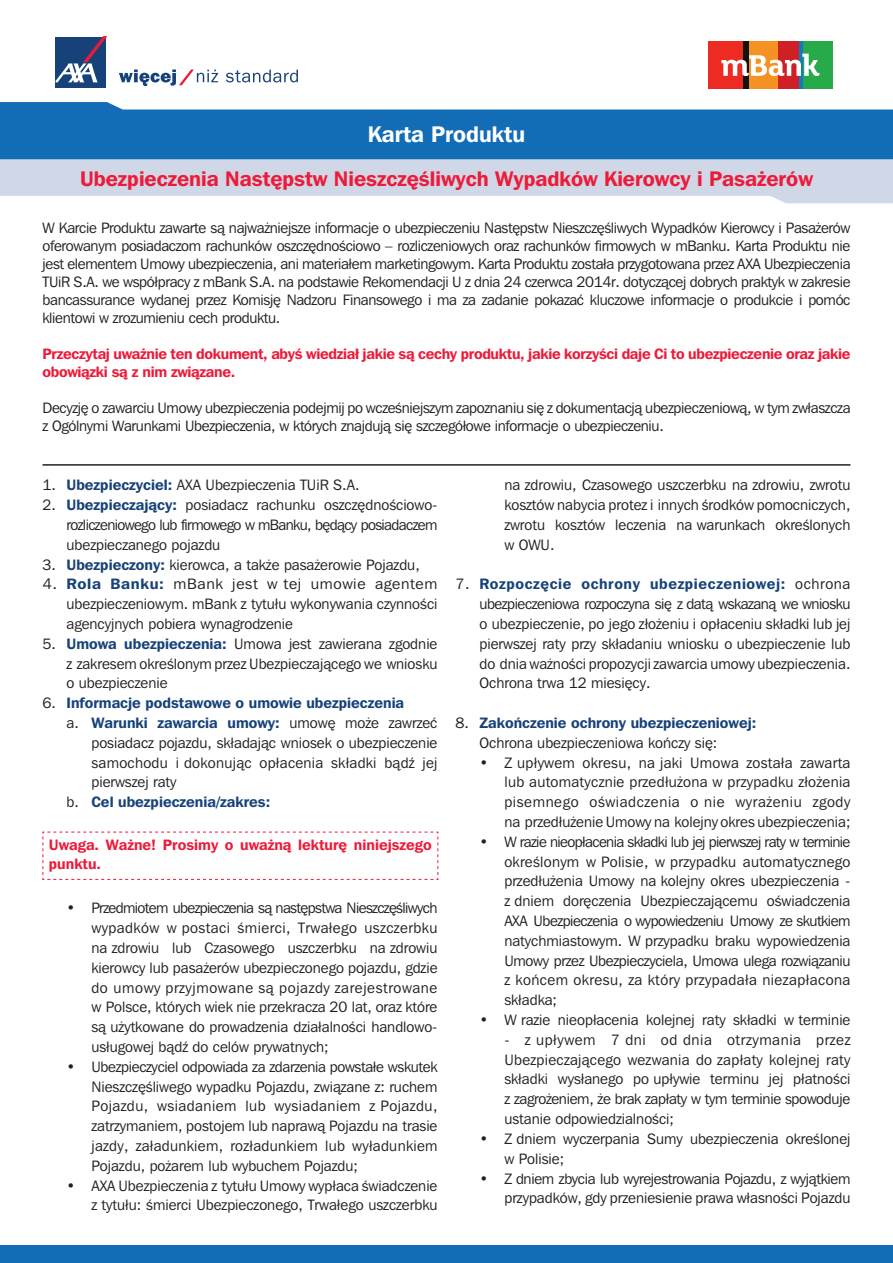
<style>
.page{position:relative;width:893px;height:1263px;background:#fff}
.page>*{position:absolute;margin:0;border:0;box-sizing:border-box;transform-origin:0 0}
.t1{font:600 22.5px "Franklin Gothic PL";color:#fff}
.t2{font:600 21px "Franklin Gothic PL";color:#ed1a39}
.t3{font:15px/19.8px "Franklin Gothic PL";color:#231f20;text-align:justify}
.t4{font:15px/18px "Franklin Gothic PL";letter-spacing:-.02em;color:#231f20}
.t5{font:600 15px/19.8px "Franklin Gothic PL";color:#164279}
.t6{font:600 15px/18px "Franklin Gothic PL";letter-spacing:-.02em;color:#ed1a39}
.t7{font:15px/19.8px "Franklin Gothic PL";color:#231f20;text-align:justify;scale:1.05 1}
.t8{font:600 15px/19.2px "Franklin Gothic PL";color:#ed1a39}
.t9{font:15px "Franklin Gothic PL";letter-spacing:.02em;color:#231f20}
.s1{font-weight:600;color:#164279}
.s2{font-weight:400;color:#231f20}
</style>
<div class="page">
<svg style="left:0;top:159px;width:893px;height:44px;background:#d5dbe9"></svg>
<svg style="left:0;top:102px;width:893px;height:57px;background:#2d7cbe"></svg>
<div style="left:56px;top:37px;width:50px;height:50px;background:#164279"></div>
<svg style="left:56px;top:37px;width:50px;height:45px"></svg>
<svg style="left:226px;top:70px;width:72px;height:12px"></svg>
<svg style="left:119px;top:70px;width:99px;height:16px"></svg>
<div style="left:802px;top:41px;width:31px;height:48px;background:#27aa4a"></div>
<div style="left:778px;top:41px;width:21px;height:48px;background:#d02026"></div>
<div style="left:748px;top:41px;width:30px;height:48px;background:#f69223"></div>
<div style="left:708px;top:41px;width:35px;height:48px;background:#ed2b22"></div>
<div style="left:743px;top:41px;width:5px;height:48px;background:#12120f"></div>
<hr style="left:799px;top:41px;width:3px;height:48px;background:#107bc0">
<svg style="left:721px;top:54px;width:98px;height:22px"></svg>
<div style="left:0;top:1246px;width:893px;height:17px;background:#126cb6"></div>
<svg style="left:42px;top:831px;width:397px;height:49px"></svg>
<hr style="left:43px;top:464px;width:807px;height:2px;background:#231f20">
<h1 class="t1" style="left:368px;top:120px;width:159px">Karta Produktu</h1>
<h2 class="t2" style="left:80px;top:165px;width:734px">Ubezpieczenia Następstw Nieszczęśliwych Wypadków Kierowcy i Pasażerów</h2>
<p class="t3" style="left:43px;top:219px;width:809px;line-height:18px">W Karcie Produktu zawarte są najważniejsze informacje o ubezpieczeniu Następstw Nieszczęśliwych Wypadków Kierowcy i Pasażerów oferowanym posiadaczom rachunków oszczędnościowo – rozliczeniowych oraz rachunków firmowych w mBanku. Karta Produktu nie jest elementem Umowy ubezpieczenia, ani materiałem marketingowym. Karta Produktu została przygotowana przez AXA Ubezpieczenia TUiR S.A. we współpracy z mBank S.A. na podstawie Rekomendacji U z dnia 24 czerwca 2014r. dotyczącej dobrych praktyk w zakresie bancassurance wydanej przez Komisję Nadzoru Finansowego i ma za zadanie pokazać kluczowe informacje o produkcie i pomóc klientowi w zrozumieniu cech produktu.</p>
<p class="t6" style="left:43px;top:345px;width:809px">Przeczytaj uważnie ten dokument, abyś wiedział jakie są cechy produktu, jakie korzyści daje Ci to ubezpieczenie oraz jakie obowiązki są z nim związane.</p>
<p class="t4" style="left:43px;top:399px;width:809px">Decyzję o zawarciu Umowy ubezpieczenia podejmij po wcześniejszym zapoznaniu się z dokumentacją ubezpieczeniową, w tym zwłaszcza z Ogólnymi Warunkami Ubezpieczenia, w których znajdują się szczegółowe informacje o ubezpieczeniu.</p>
<p class="t3" style="left:43px;top:475px;width:319px">1. <span class="s1">Ubezpieczyciel:</span> AXA Ubezpieczenia TUiR S.A.</p>
<p class="t3" style="left:67px;top:495px;width:372px;text-indent:-24px">2. <span class="s1">Ubezpieczający:</span> posiadacz rachunku oszczędnościowo&shy;rozliczeniowego lub firmowego w mBanku, będący posiadaczem ubezpieczanego pojazdu</p>
<p class="t3" style="left:43px;top:554px;width:379px">3. <span class="s1">Ubezpieczony:</span> kierowca, a także pasażerowie Pojazdu,</p>
<p class="t7" style="left:67px;top:574px;width:355px;text-indent:-24px">4. <span class="s1">Rola Banku:</span> mBank jest w tej umowie agentem ubezpieczeniowym. mBank z tytułu wykonywania czynności agencyjnych pobiera wynagrodzenie</p>
<p class="t3" style="left:67px;top:633px;width:372px;text-indent:-24px">5. <span class="s1">Umowa ubezpieczenia:</span> Umowa jest zawierana zgodnie z zakresem określonym przez Ubezpieczającego we wniosku o ubezpieczenie</p>
<p class="t5" style="left:43px;top:693px;width:363px"><span class="s2">6.</span> Informacje podstawowe o umowie ubezpieczenia</p>
<p class="t5" style="left:67px;top:712px;width:372px"><span class="s2">a.</span> Warunki zawarcia umowy: <span class="s2">umowę może zawrzeć</span></p>
<p class="t3" style="left:91px;top:732px;width:348px">posiadacz pojazdu, składając wniosek o ubezpieczenie</p>
<p class="t9" style="left:91px;top:753px;width:348px">samochodu i dokonując opłacenia składki bądź jej</p>
<p class="t3" style="left:91px;top:772px;width:87px">pierwszej raty</p>
<p class="t5" style="left:67px;top:792px;width:205px"><span class="s2">b.</span> Cel ubezpieczenia/zakres:</p>
<p class="t8" style="left:49px;top:835px;width:384px">Uwaga. Ważne! Prosimy o uważną lekturę niniejszego punktu.</p>
<p class="t3" style="left:91px;top:898px;width:348px;text-indent:-25px">• Przedmiotem ubezpieczenia są następstwa Nieszczęśliwych wypadków w postaci śmierci, Trwałego uszczerbku na zdrowiu lub Czasowego uszczerbku na zdrowiu kierowcy lub pasażerów ubezpieczonego pojazdu, gdzie do umowy przyjmowane są pojazdy zarejestrowane w Polsce, których wiek nie przekracza 20 lat, oraz które są użytkowane do prowadzenia działalności handlowo&shy;usługowej bądź do celów prywatnych;</p>
<p class="t3" style="left:91px;top:1056px;width:348px;text-indent:-25px">• Ubezpieczyciel odpowiada za zdarzenia powstałe wskutek Nieszczęśliwego wypadku Pojazdu, związane z: ruchem Pojazdu, wsiadaniem lub wysiadaniem z Pojazdu, zatrzymaniem, postojem lub naprawą Pojazdu na trasie jazdy, załadunkiem, rozładunkiem lub wyładunkiem Pojazdu, pożarem lub wybuchem Pojazdu;</p>
<p class="t3" style="left:67px;top:1175px;width:372px;text-align:right">• AXA Ubezpieczenia z tytułu Umowy wypłaca świadczenie z tytułu: śmierci Ubezpieczonego, Trwałego uszczerbku</p>
<p class="t3" style="left:504px;top:475px;width:348px">na zdrowiu, Czasowego uszczerbku na zdrowiu, zwrotu kosztów nabycia protez i innych środków pomocniczych, zwrotu kosztów leczenia na warunkach określonych w OWU.</p>
<p class="t3" style="left:479px;top:574px;width:372px;text-indent:-24px">7. <span class="s1">Rozpoczęcie ochrony ubezpieczeniowej:</span> ochrona ubezpieczeniowa rozpoczyna się z datą wskazaną we wniosku o ubezpieczenie, po jego złożeniu i opłaceniu składki lub jej pierwszej raty przy składaniu wniosku o ubezpieczenie lub do dnia ważności propozycji zawarcia umowy ubezpieczenia.<br>Ochrona trwa 12 miesięcy.</p>
<p class="t5" style="left:479px;top:712px;width:278px;text-indent:-24px"><span class="s2">8.</span> Zakończenie ochrony ubezpieczeniowej:<br><span class="s2">Ochrona ubezpieczeniowa kończy się:</span></p>
<p class="t3" style="left:504px;top:752px;width:348px;text-indent:-25px">• Z upływem okresu, na jaki Umowa została zawarta lub automatycznie przedłużona w przypadku złożenia pisemnego oświadczenia o nie wyrażeniu zgody na przedłużenie Umowy na kolejny okres ubezpieczenia;</p>
<p class="t3" style="left:504px;top:831px;width:348px;text-indent:-25px">• W razie nieopłacenia składki lub jej pierwszej raty w terminie określonym w Polisie, w przypadku automatycznego przedłużenia Umowy na kolejny okres ubezpieczenia - z dniem doręczenia Ubezpieczającemu oświadczenia AXA Ubezpieczenia o wypowiedzeniu Umowy ze skutkiem natychmiastowym. W przypadku braku wypowiedzenia Umowy przez Ubezpieczyciela, Umowa ulega rozwiązaniu z końcem okresu, za który przypadała niezapłacona składka;</p>
<p class="t3" style="left:479px;top:1010px;width:372px">• W razie nieopłacenia kolejnej raty składki w terminie</p>
<p class="t3" style="left:504px;top:1029px;width:348px">- z upływem 7 dni od dnia otrzymania przez Ubezpieczającego wezwania do zapłaty kolejnej raty składki wysłanego po upływie terminu jej płatności z zagrożeniem, że brak zapłaty w tym terminie spowoduje ustanie odpowiedzialności;</p>
<p class="t3" style="left:504px;top:1128px;width:348px;text-indent:-25px">• Z dniem wyczerpania Sumy ubezpieczenia określonej w Polisie;</p>
<p class="t3" style="left:479px;top:1168px;width:372px;text-align:right">• Z dniem zbycia lub wyrejestrowania Pojazdu, z wyjątkiem przypadków, gdy przeniesienie prawa własności Pojazdu</p>
</div>
